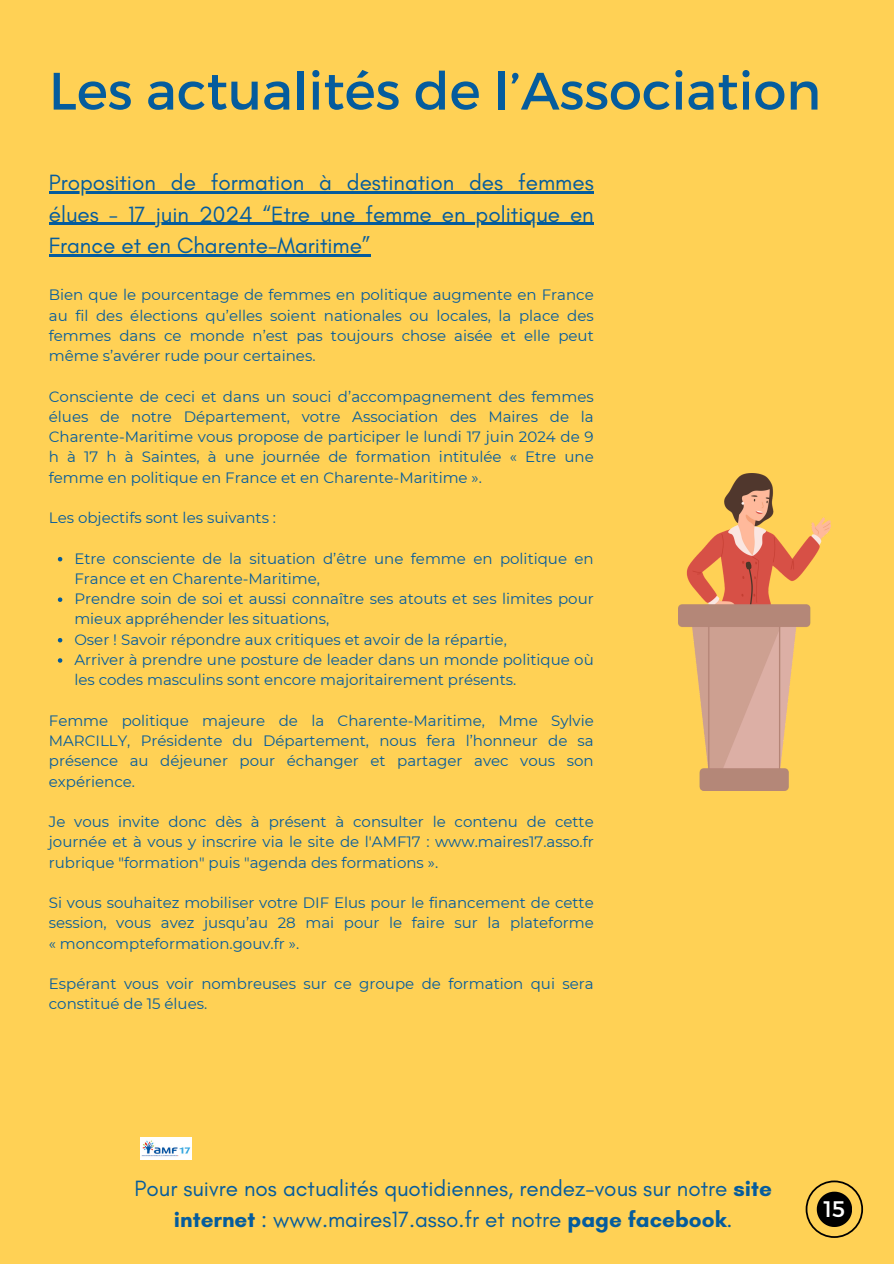
<style>
.page{position:relative;width:894px;height:1264px;background:#fff}
.page>*{position:absolute;margin:0;border:0;box-sizing:border-box;transform-origin:0 0}
.t1{font:52.5px "Montserrat";color:#055c9d}
.t2{font:22.5px/31.5px "Glacial Indifference";color:#055c9d;text-align:center}
.t3{font:22.5px "Montserrat";color:#fff}
.t4{font:15px/20.2px "Montserrat";color:#055c9d;text-align:justify}
.s1{font-weight:700}
</style>
<div class="page">
<div style="left:0;top:0;width:893px;height:1263px;background:#ffd155"></div>
<img style="left:141px;top:1137px;width:50px;height:22px">
<img style="left:678px;top:473px;width:152px;height:317px">
<hr style="left:49px;top:191px;width:544px;height:2px;background:#055c9d">
<hr style="left:49px;top:223px;width:544px;height:2px;background:#055c9d">
<hr style="left:49px;top:254px;width:321px;height:2px;background:#055c9d">
<svg style="left:58px;top:557px;width:4px;height:4px"></svg>
<svg style="left:58px;top:597px;width:4px;height:5px"></svg>
<svg style="left:58px;top:638px;width:4px;height:4px"></svg>
<svg style="left:58px;top:658px;width:4px;height:4px"></svg>
<svg style="left:805px;top:1180px;width:57px;height:57px"></svg>
<p class="t1" style="left:49px;top:57px;width:773px">Les actualités de l’Association</p>
<p class="t2" style="left:49px;top:166px;width:546px">Proposition de formation à destination des femmes</p>
<p class="t2" style="left:49px;top:198px;width:546px;text-align:left">élues - 17 juin 2024 “Etre une femme en politique en<br>France et en Charente-Maritime”</p>
<p class="t4" style="left:49px;top:285px;width:546px">Bien que le pourcentage de femmes en politique augmente en France au fil des élections qu’elles soient nationales ou locales, la place des femmes dans ce monde n’est pas toujours chose aisée et elle peut même s’avérer rude pour certaines.</p>
<p class="t4" style="left:49px;top:386px;width:546px">Consciente de ceci et dans un souci d’accompagnement des femmes élues de notre Département, votre Association des Maires de la Charente-Maritime vous propose de participer le lundi 17 juin 2024 de 9 h à 17 h à Saintes, à une journée de formation intitulée « Etre une femme en politique en France et en Charente-Maritime ».</p>
<p class="t4" style="left:49px;top:507px;width:229px">Les objectifs sont les suivants :</p>
<p class="t4" style="left:74px;top:548px;width:521px">Etre consciente de la situation d’être une femme en politique en<br>France et en Charente-Maritime,</p>
<p class="t4" style="left:74px;top:588px;width:521px">Prendre soin de soi et aussi connaître ses atouts et ses limites pour mieux appréhender les situations,</p>
<p class="t4" style="left:74px;top:629px;width:434px">Oser ! Savoir répondre aux critiques et avoir de la répartie,</p>
<p class="t4" style="left:74px;top:649px;width:521px">Arriver à prendre une posture de leader dans un monde politique où les codes masculins sont encore majoritairement présents.</p>
<p class="t4" style="left:49px;top:710px;width:546px">Femme politique majeure de la Charente-Maritime, Mme Sylvie MARCILLY, Présidente du Département, nous fera l’honneur de sa présence au déjeuner pour échanger et partager avec vous son expérience.</p>
<p class="t4" style="left:49px;top:811px;width:546px">Je vous invite donc dès à présent à consulter le contenu de cette journée et à vous y inscrire via le site de l'AMF17 : www.maires17.asso.fr rubrique "formation" puis "agenda des formations ».</p>
<h2 class="t4" style="left:49px;top:892px;width:546px">Si vous souhaitez mobiliser votre DIF Elus pour le financement de cette session, vous avez jusqu’au 28 mai pour le faire sur la plateforme « moncompteformation.gouv.fr ».</h2>
<p class="t4" style="left:49px;top:973px;width:546px">Espérant vous voir nombreuses sur ce groupe de formation qui sera constitué de 15 élues.</p>
<p class="t2" style="left:135px;top:1171px;width:638px">Pour suivre nos actualités quotidiennes, rendez-vous sur notre <span class="s1">site internet</span> : www.maires17.asso.fr et notre <span class="s1">page facebook</span>.</p>
<p class="t3" style="left:823px;top:1194px;width:23px">15</p>
</div>
